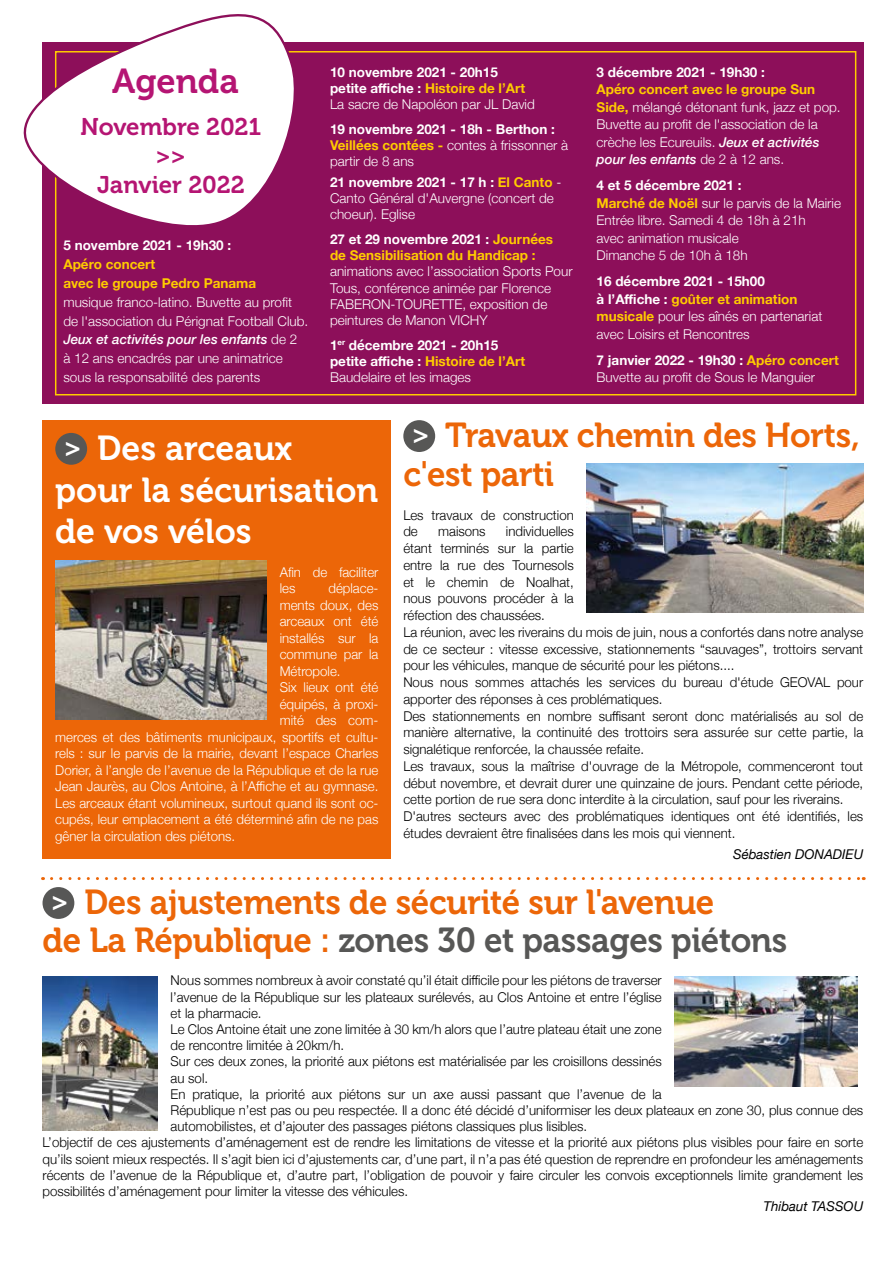
<style>
.page{position:relative;width:893px;height:1263px;background:#fff}
.page>*{position:absolute;margin:0;border:0;box-sizing:border-box;transform-origin:0 0}
.t1{font:34.5px/38.1px "Museo 700";letter-spacing:-.01em;color:#ec6608;scale:.96 1}
.t2{font:34.5px/41.4px "Museo 700";color:#fff}
.t3{font:34.5px "Museo 700";color:#b51573}
.t4{font:24px/28.8px "Museo 700";color:#b51573;text-align:center}
.t5{font:300 13.5px/16.8px "Helvetica Neue";color:#000}
.t6{font:300 13.5px/17.5px "Helvetica Neue";color:#fff}
.t7{font:700 13.5px/16.2px "Helvetica Neue";color:#fff}
.t8{font:700 13.5px/18.8px "Helvetica Neue";color:#fc0}
.t9{font:italic 13.5px "Helvetica Neue";color:#000}
.s1{font-weight:500;font-style:italic}
.s2{color:#fc0}
.s3{font-weight:300}
.s4{font-weight:700}
.s5{font-weight:700;color:#fc0}
.s6{color:#fff}
.s7{font-size:27.75px;color:#fff}
.s8{font-size:27.75px}
.s9{color:#575756}
</style>
<div class="page">
<div style="left:42px;top:42px;width:821px;height:361px;background:#8d0f5a"></div>
<div style="left:55px;top:51px;width:801px;height:344px;border:2px solid #fc0"></div>
<svg style="left:23px;top:14px;width:282px;height:229px;fill:#fff"></svg>
<div style="left:43px;top:420px;width:348px;height:439px;background:#ec6608"></div>
<div style="left:55px;top:433px;width:32px;height:32px;background:#575756;border-radius:50%"></div>
<div style="left:403px;top:420px;width:32px;height:32px;background:#575756;border-radius:50%"></div>
<div style="left:43px;top:887px;width:31px;height:32px;background:#575756;border-radius:50%"></div>
<img style="left:43px;top:976px;width:115px;height:154px">
<img style="left:55px;top:561px;width:212px;height:159px">
<img style="left:674px;top:976px;width:183px;height:111px">
<img style="left:587px;top:463px;width:276px;height:149px">
<svg style="left:52px;top:877px;width:812px;height:3px"></svg>
<h1 class="t3" style="left:112px;top:62px;width:128px">Agenda</h1>
<h2 class="t4" style="left:80px;top:113px;width:182px">Novembre 2021 &gt;&gt;<br>Janvier 2022</h2>
<p class="t7" style="left:63px;top:238px;width:169px">5 novembre 2021 - 19h30 :</p>
<p class="t8" style="left:63px;top:255px;width:194px">Apéro concert<br>avec le groupe Pedro Panama</p>
<p class="t6" style="left:63px;top:292px;width:246px;line-height:18.8px">musique franco-latino. Buvette au profit de l'association du Pérignat Football Club.<br><span class="s1">Jeux et activités pour les enfants</span> de 2<br>à 12 ans encadrés par une animatrice sous la responsabilité des parents</p>
<p class="t7" style="left:330px;top:64px;width:206px">10 novembre 2021 - 20h15 petite affiche : <span class="s2">Histoire de l’Art<br></span><span class="s3">La sacre de Napoléon par JL David</span></p>
<p class="t6" style="left:330px;top:120px;width:239px;line-height:16.2px"><span class="s4">19 novembre 2021 - 18h - Berthon :<br></span><span class="s5">Veillées contées -</span> contes à frissonner à partir de 8 ans</p>
<p class="t6" style="left:330px;top:173px;width:233px;line-height:16.2px"><span class="s4">21 novembre 2021 - 17 h :</span> <span class="s5">El Canto</span> -<br>Canto Général d'Auvergne (concert de choeur). Eglise</p>
<p class="t8" style="left:330px;top:231px;width:225px;line-height:16.2px"><span class="s6">27 et 29 novembre 2021 :</span> Journées de Sensibilisation du Handicap :</p>
<p class="t6" style="left:330px;top:262px;width:244px;line-height:16.2px">animations avec l’association Sports Pour Tous, conférence animée par Florence FABERON-TOURETTE, exposition de peintures de Manon VICHY</p>
<p class="t7" style="left:330px;top:337px;width:197px">1<sup>er</sup> décembre 2021 - 20h15 petite affiche : <span class="s2">Histoire de l’Art<br></span><span class="s3">Baudelaire et les images</span></p>
<p class="t7" style="left:597px;top:64px;width:170px">3 décembre 2021 - 19h30 :</p>
<p class="t6" style="left:597px;top:80px;width:246px"><span class="s5">Apéro concert avec le groupe Sun Side,</span> mélangé détonant funk, jazz et pop.<br>Buvette au profit de l'association de la crèche les Ecureuils. <span class="s1">Jeux et activités pour les enfants</span> de 2 à 12 ans.</p>
<p class="t6" style="left:597px;top:176px;width:246px"><span class="s4">4 et 5 décembre 2021 :<br></span><span class="s5">Marché de Noël</span> sur le parvis de la Mairie<br>Entrée libre. Samedi 4 de 18h à 21h<br>avec animation musicale<br>Dimanche 5 de 10h à 18h</p>
<p class="t6" style="left:597px;top:272px;width:227px"><span class="s4">16 décembre 2021 - 15h00<br>à l’Affiche :</span> <span class="s5">goûter et animation musicale</span> pour les aînés en partenariat avec Loisirs et Rencontres</p>
<p class="t6" style="left:597px;top:350px;width:244px"><span class="s4">7 janvier 2022 - 19h30 :</span> <span class="s5">Apéro concert<br></span>Buvette au profit de Sous le Manguier</p>
<h1 class="t1" style="left:403px;top:417px;width:477px"><span class="s7">&gt;</span> Travaux chemin des Horts, c'est parti</h1>
<p class="t5" style="left:403px;top:505px;width:172px">Les travaux de construction de</p>
<h1 class="t2" style="left:55px;top:428px;width:324px"><span class="s8">&gt;</span> Des arceaux<br>pour la sécurisation de vos vélos</h1>
<p class="t6" style="left:280px;top:563px;width:100px;line-height:16.5px">Afin de faciliter les</p>
<p class="t5" style="left:403px;top:522px;width:461px;text-indent:103px">individuelles<br>étant terminés sur la partie<br>entre la rue des Tournesols<br>et le chemin de Noalhat,<br>nous pouvons procéder à la<br>réfection des chaussées.<br>La réunion, avec les riverains du mois de juin, nous a confortés dans notre analyse de ce secteur : vitesse excessive, stationnements “sauvages”, trottoirs servant pour les véhicules, manque de sécurité pour les piétons....<br>Nous nous sommes attachés les services du bureau d'étude GEOVAL pour apporter des réponses à ces problématiques.<br>Des stationnements en nombre suffisant seront donc matérialisés au sol de manière alternative, la continuité des trottoirs sera assurée sur cette partie, la signalétique renforcée, la chaussée refaite.<br>Les travaux, sous la maîtrise d'ouvrage de la Métropole, commenceront tout début novembre, et devrait durer une quinzaine de jours. Pendant cette période, cette portion de rue sera donc interdite à la circulation, sauf pour les riverains.<br>D'autres secteurs avec des problématiques identiques ont été identifiés, les études devraient être finalisées dans les mois qui viennent.</p>
<p class="t9" style="left:733px;top:844px;width:132px">Sébastien DONADIEU</p>
<h1 class="t1" style="left:43px;top:884px;width:777px;line-height:37.5px"><span class="s7">&gt;</span> Des ajustements de sécurité sur l'avenue<br>de La République : <span class="s9">zones 30 et passages piétons</span></h1>
<p class="t5" style="left:171px;top:971px;width:493px">Nous sommes nombreux à avoir constaté qu’il était difficile pour les piétons de traverser</p>
<p class="t5" style="left:171px;top:987px;width:493px">l’avenue de la République sur les plateaux surélevés, au Clos Antoine et entre l’église</p>
<p class="t5" style="left:171px;top:1003px;width:92px">et la pharmacie.</p>
<p class="t5" style="left:171px;top:1020px;width:493px">Le Clos Antoine était une zone limitée à 30 km/h alors que l’autre plateau était une zone</p>
<p class="t5" style="left:171px;top:1036px;width:175px">de rencontre limitée à 20km/h.</p>
<p class="t5" style="left:171px;top:1052px;width:493px">Sur ces deux zones, la priorité aux piétons est matérialisée par les croisillons dessinés</p>
<p class="t5" style="left:171px;top:1068px;width:39px">au sol.</p>
<p class="t5" style="left:171px;top:1084px;width:493px">En pratique, la priorité aux piétons sur un axe aussi passant que l’avenue de la</p>
<p class="t5" style="left:171px;top:1101px;width:694px">République n’est pas ou peu respectée. Il a donc été décidé d’uniformiser les deux plateaux en zone 30, plus connue des</p>
<p class="t5" style="left:171px;top:1117px;width:418px">automobilistes, et d’ajouter des passages piétons classiques plus lisibles.</p>
<p class="t5" style="left:43px;top:1133px;width:822px">L’objectif de ces ajustements d’aménagement est de rendre les limitations de vitesse et la priorité aux piétons plus visibles pour faire en sorte</p>
<p class="t5" style="left:43px;top:1149px;width:822px">qu’ils soient mieux respectés. Il s’agit bien ici d’ajustements car, d’une part, il n’a pas été question de reprendre en profondeur les aménagements</p>
<p class="t5" style="left:43px;top:1165px;width:822px">récents de l’avenue de la République et, d’autre part, l’obligation de pouvoir y faire circuler les convois exceptionnels limite grandement les</p>
<p class="t5" style="left:43px;top:1182px;width:367px">possibilités d’aménagement pour limiter la vitesse des véhicules.</p>
<p class="t9" style="left:763px;top:1196px;width:101px">Thibaut TASSOU</p>
<p class="t5" style="left:438px;top:522px;width:49px">maisons</p>
<p class="t6" style="left:328px;top:579px;width:51px">déplace-</p>
<p class="t6" style="left:280px;top:595px;width:100px">ments doux, des</p>
<p class="t6" style="left:280px;top:612px;width:100px">arceaux ont été</p>
<p class="t6" style="left:280px;top:628px;width:100px">installés sur la</p>
<p class="t6" style="left:280px;top:645px;width:100px">commune par la</p>
<p class="t6" style="left:280px;top:661px;width:62px">Métropole.</p>
<p class="t6" style="left:280px;top:678px;width:100px">Six lieux ont été</p>
<p class="t6" style="left:280px;top:694px;width:100px">équipés, à proxi-</p>
<p class="t6" style="left:280px;top:711px;width:100px">mité des com-</p>
<p class="t6" style="left:55px;top:727px;width:325px">merces et des bâtiments municipaux, sportifs et cultu-</p>
<p class="t6" style="left:55px;top:744px;width:325px">rels : sur le parvis de la mairie, devant l’espace Charles</p>
<p class="t6" style="left:55px;top:760px;width:325px">Dorier, à l’angle de l’avenue de la République et de la rue</p>
<p class="t6" style="left:55px;top:777px;width:325px">Jean Jaurès, au Clos Antoine, à l’Affiche et au gymnase.</p>
<p class="t6" style="left:55px;top:793px;width:325px">Les arceaux étant volumineux, surtout quand ils sont oc-</p>
<p class="t6" style="left:55px;top:810px;width:325px">cupés, leur emplacement a été déterminé afin de ne pas</p>
<p class="t6" style="left:55px;top:826px;width:181px">gêner la circulation des piétons.</p>
</div>
